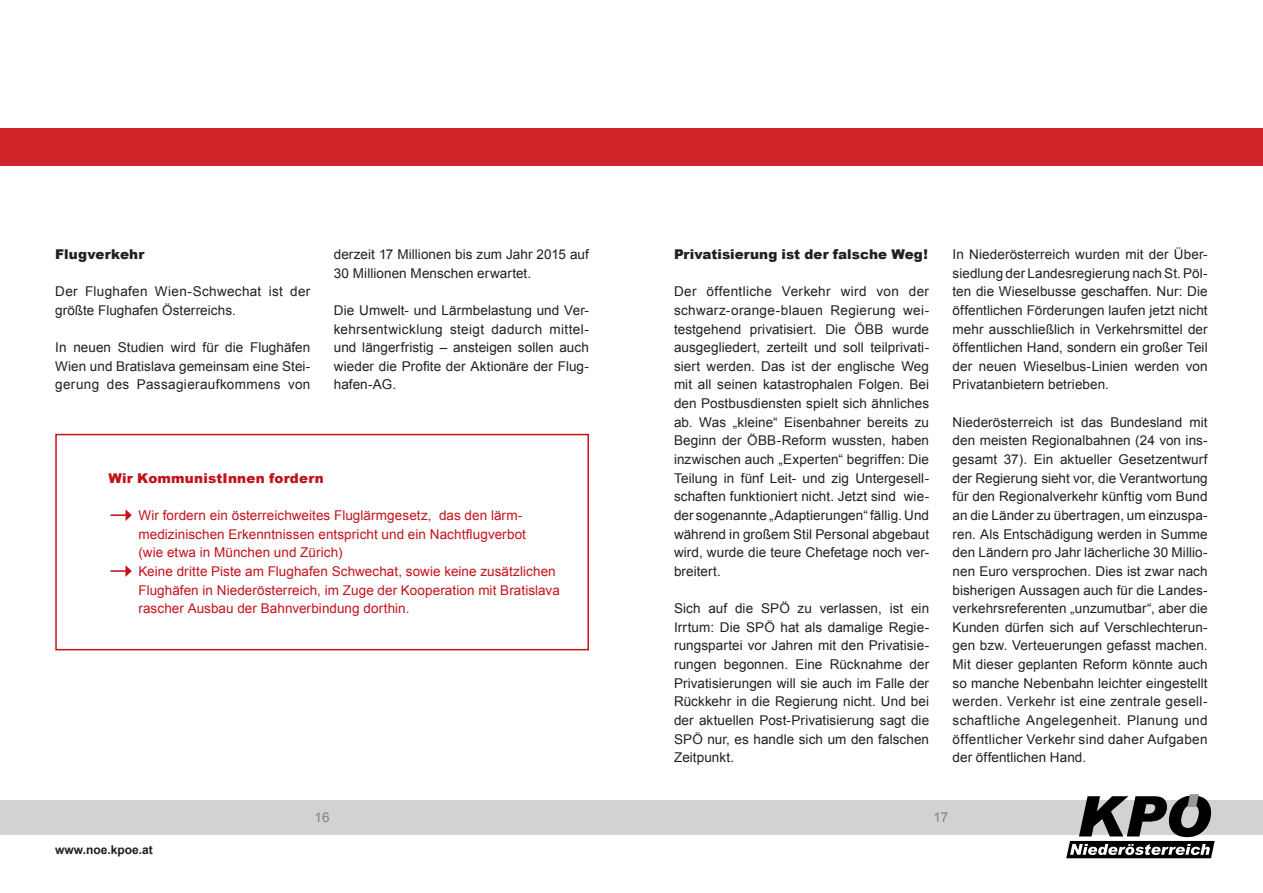
<style>
.page{position:relative;width:1263px;height:893px;background:#fff}
.page>*{position:absolute;margin:0;border:0;box-sizing:border-box;transform-origin:0 0}
.t1{font:13.5px/18.6px "Arial";letter-spacing:.005em;color:#231f20;text-align:justify}
.t2{font:13.5px/18.6px "Arial";letter-spacing:.005em;color:#c4121a}
.t3{font:900 13.5px "Arial";letter-spacing:.005em;color:#231f20}
.heading_8{font:900 13.5px "Arial";letter-spacing:.015em;color:#c4121a}
.t4{font:13.5px "Arial";color:#808285}
.t5{font:700 12px "Arial";color:#231f20}
</style>
<div class="page">
<div style="left:0;top:129px;width:631px;height:37px;background:#d1232a"></div>
<div style="left:0;top:800px;width:631px;height:34px;background:#d1d2d4"></div>
<div style="left:631px;top:129px;width:632px;height:37px;background:#d1232a"></div>
<div style="left:631px;top:800px;width:632px;height:34px;background:#d1d2d4"></div>
<svg style="left:1066px;top:794px;width:149px;height:64px"></svg>
<div style="left:55px;top:434px;width:534px;height:216px;border:2px solid #c4121a"></div>
<svg style="left:111px;top:509px;width:21px;height:12px"></svg>
<svg style="left:111px;top:565px;width:21px;height:12px"></svg>
<p class="t3" style="left:55px;top:244px;width:91px">Flugverkehr</p>
<p class="t1" style="left:55px;top:282px;width:257px">Der Flughafen Wien-Schwechat ist der größte Flughafen Österreichs.</p>
<p class="t1" style="left:55px;top:338px;width:257px">In neuen Studien wird für die Flughäfen Wien und Bratislava gemeinsam eine Stei&shy;gerung des Passagieraufkommens von</p>
<p class="t1" style="left:334px;top:245px;width:257px">derzeit 17 Millionen bis zum Jahr 2015 auf<br>30 Millionen Menschen erwartet.</p>
<p class="t1" style="left:334px;top:301px;width:257px">Die Umwelt- und Lärmbelastung und Ver&shy;kehrsentwicklung steigt dadurch mittel&shy;und längerfristig – ansteigen sollen auch wieder die Profite der Aktionäre der Flug&shy;hafen-AG.</p>
<p class="heading_8" style="left:108px;top:468px;width:217px">Wir KommunistInnen fordern</p>
<p class="t2" style="left:138px;top:506px;width:389px">Wir fordern ein österreichweites Fluglärmgesetz, das den lärm&shy;medizinischen Erkenntnissen entspricht und ein Nachtflugverbot (wie etwa in München und Zürich)</p>
<p class="t2" style="left:138px;top:562px;width:423px">Keine dritte Piste am Flughafen Schwechat, sowie keine zusätzlichen<br>Flughäfen in Niederösterreich, im Zuge der Kooperation mit Bratislava rascher Ausbau der Bahnverbindung dorthin.</p>
<p class="t3" style="left:674px;top:244px;width:255px">Privatisierung ist der falsche Weg!</p>
<p class="t1" style="left:674px;top:282px;width:257px">Der öffentliche Verkehr wird von der schwarz-orange-blauen Regierung wei&shy;testgehend privatisiert. Die ÖBB wurde ausgegliedert, zerteilt und soll teilprivati&shy;siert werden. Das ist der englische Weg mit all seinen katastrophalen Folgen. Bei den Postbusdiensten spielt sich ähnliches ab. Was „kleine“ Eisenbahner bereits zu Beginn der ÖBB-Reform wussten, haben inzwischen auch „Experten“ begriffen: Die Teilung in fünf Leit- und zig Untergesell&shy;schaften funktioniert nicht. Jetzt sind wie&shy;der sogenannte „Adaptierungen“ fällig. Und während in großem Stil Personal abgebaut wird, wurde die teure Chefetage noch ver&shy;breitert.</p>
<p class="t1" style="left:674px;top:599px;width:257px">Sich auf die SPÖ zu verlassen, ist ein Irrtum: Die SPÖ hat als damalige Regie&shy;rungspartei vor Jahren mit den Privatisie&shy;rungen begonnen. Eine Rücknahme der Privatisierungen will sie auch im Falle der Rückkehr in die Regierung nicht. Und bei der aktuellen Post-Privatisierung sagt die SPÖ nur, es handle sich um den falschen Zeitpunkt.</p>
<p class="t1" style="left:952px;top:245px;width:257px">In Niederösterreich wurden mit der Über&shy;siedlung der Landesregierung nach St. Pöl&shy;ten die Wieselbusse geschaffen. Nur: Die öffentlichen Förderungen laufen jetzt nicht mehr ausschließlich in Verkehrsmittel der öffentlichen Hand, sondern ein großer Teil der neuen Wieselbus-Linien werden von Privatanbietern betrieben.</p>
<p class="t1" style="left:952px;top:413px;width:257px">Niederösterreich ist das Bundesland mit den meisten Regionalbahnen (24 von ins&shy;gesamt 37). Ein aktueller Gesetzentwurf der Regierung sieht vor, die Verantwortung für den Regionalverkehr künftig vom Bund an die Länder zu übertragen, um einzuspa&shy;ren. Als Entschädigung werden in Summe den Ländern pro Jahr lächerliche 30 Millio&shy;nen Euro versprochen. Dies ist zwar nach bisherigen Aussagen auch für die Landes&shy;verkehrsreferenten „unzumutbar“, aber die Kunden dürfen sich auf Verschlechterun&shy;gen bzw. Verteuerungen gefasst machen.<br>Mit dieser geplanten Reform könnte auch so manche Nebenbahn leichter eingestellt werden. Verkehr ist eine zentrale gesell&shy;schaftliche Angelegenheit. Planung und öffentlicher Verkehr sind daher Aufgaben der öffentlichen Hand.</p>
<p class="t5" style="left:55px;top:842px;width:99px">www.noe.kpoe.at</p>
<p class="t4" style="left:315px;top:808px;width:17px">16</p>
<p class="t4" style="left:933px;top:808px;width:17px">17</p>
</div>
